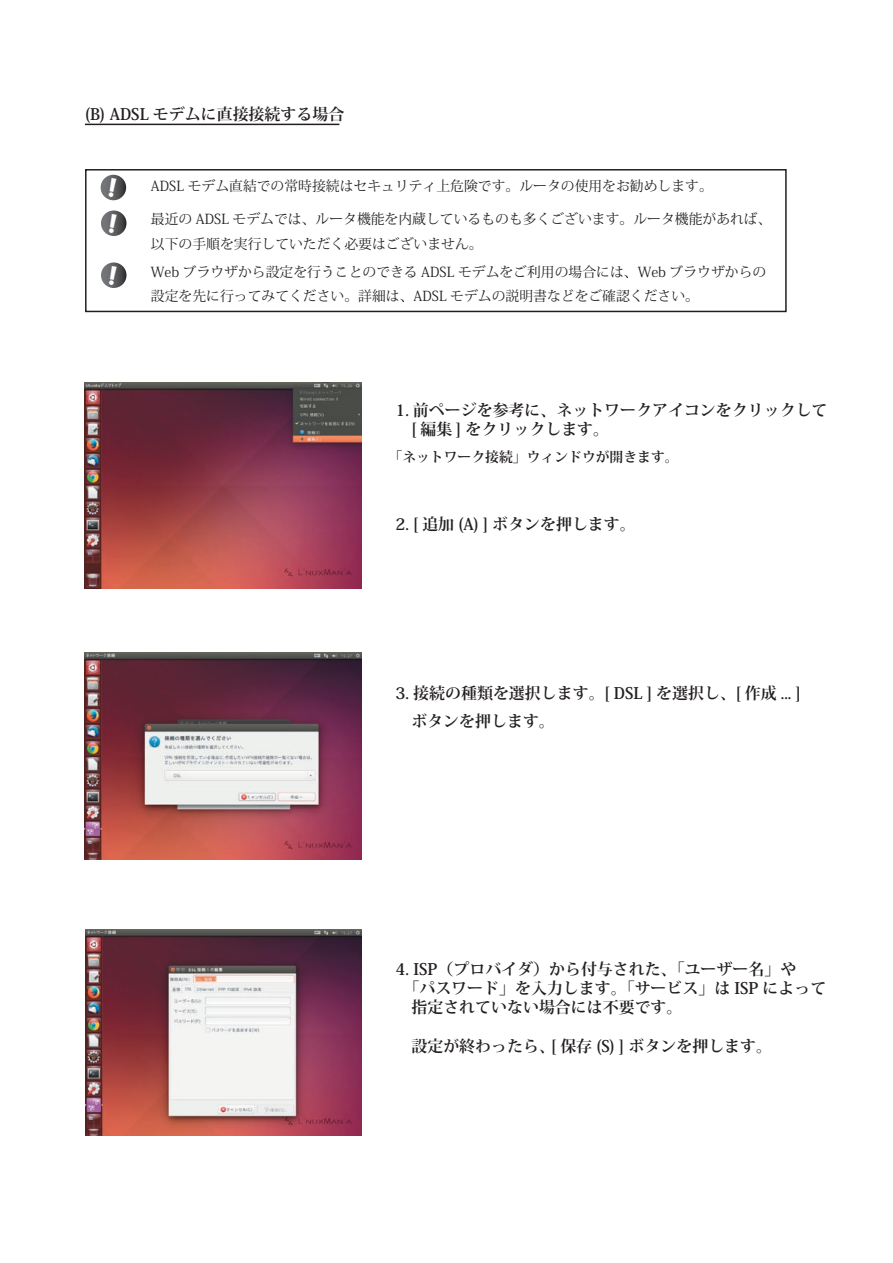
<style>
.page{position:relative;width:893px;height:1263px;background:#fff}
.page>*{position:absolute;margin:0;border:0;box-sizing:border-box;transform-origin:0 0}
.t1{font:23.4px "HG Soei Kakupoptai";color:#fff}
.t2{font:700 15.9px/27.9px "Koz Min Std";color:#231f20}
.t3{font:13.8px/24.2px "Koz Min Std";color:#231f20}
.t4{font:700 13.8px "Koz Min Std";color:#231f20}
.s1{font-family:"HG Soei Kakupoptai";font-size:23.4px;color:#fff}
</style>
<div class="page">
<img style="left:85px;top:653px;width:276px;height:206px">
<hr style="left:85px;top:124px;width:254px;height:1px;background:#231f20">
<img style="left:85px;top:383px;width:276px;height:206px">
<div style="left:85px;top:169px;width:702px;height:143px;border:2px solid #231f20"></div>
<svg style="left:101px;top:175px;width:25px;height:25px"></svg>
<svg style="left:101px;top:210px;width:26px;height:26px"></svg>
<svg style="left:101px;top:262px;width:26px;height:26px"></svg>
<img style="left:85px;top:929px;width:276px;height:206px">
<p class="t2" style="left:85px;top:100px;width:261px">(B) ADSL モデムに直接接続する場合</p>
<p class="t3" style="left:101px;top:174px;width:614px"><span class="s1">！</span> ADSL モデム直結での常時接続はセキュリティ上危険です。ルータの使用をお勧めします。</p>
<p class="t3" style="left:151px;top:207px;width:622px">最近の ADSL モデムでは、ルータ機能を内蔵しているものも多くございます。ルータ機能があれば、以下の手順を実行していただく必要はございません。</p>
<h1 class="t1" style="left:101px;top:212px;width:25px">！</h1>
<h1 class="t1" style="left:101px;top:264px;width:25px">！</h1>
<p class="t3" style="left:151px;top:260px;width:617px">Web ブラウザから設定を行うことのできる ADSL モデムをご利用の場合には、Web ブラウザからの設定を先に行ってみてください。詳細は、ADSL モデムの説明書などをご確認ください。</p>
<p class="t2" style="left:395px;top:400px;width:434px;line-height:19.2px">1. 前ページを参考に、ネットワークアイコンをクリックして　[ 編集 ] をクリックします。</p>
<p class="t4" style="left:388px;top:448px;width:292px">「ネットワーク接続」ウィンドウが開きます。</p>
<p class="t2" style="left:395px;top:510px;width:242px">2. [ 追加 (A) ] ボタンを押します。</p>
<p class="t2" style="left:395px;top:679px;width:407px">3. 接続の種類を選択します。[ DSL ] を選択し、[ 作成 ... ]　ボタンを押します。</p>
<p class="t2" style="left:395px;top:955px;width:402px">4. ISP（プロバイダ）から付与された、「ユーザー名」や</p>
<p class="t2" style="left:403px;top:974px;width:424px">「パスワード」を入力します。「サービス」は ISP によって</p>
<p class="t2" style="left:395px;top:993px;width:289px">　指定されていない場合には不要です。</p>
<p class="t2" style="left:395px;top:1032px;width:378px">　設定が終わったら、[ 保存 (S) ] ボタンを押します。</p>
</div>
